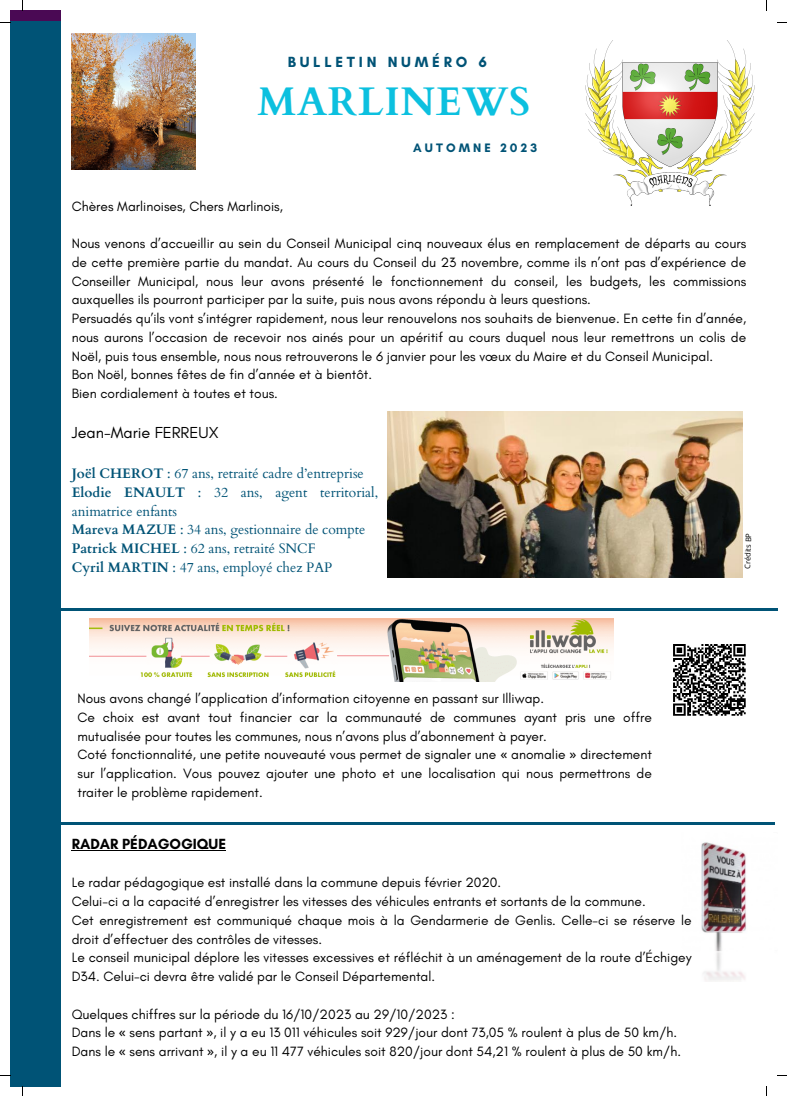
<style>
.page{position:relative;width:787px;height:1096px;background:#fff}
.page>*{position:absolute;margin:0;border:0;box-sizing:border-box;transform-origin:0 0}
.t1{font:700 40px "Cardo";letter-spacing:.02em;color:#0cc0df}
.t2{font:16.25px "Glacial Indifference";color:#000}
.t3{font:700 15px "Glacial Indifference";color:#000}
.t4{font:700 15px "Glacial Indifference";letter-spacing:.25em;color:#005376}
.t5{font:13.75px/18.8px "Glacial Indifference";color:#000;text-align:justify}
.t6{font:13.75px/18.8px "Cardo";color:#005376}
.t7{font:700 12.5px "Glacial Indifference";letter-spacing:.25em;color:#005376}
.t8{font:7.5px "Open Sans";color:#000}
.s1{font-weight:700}
.s2{font-family:"Noto Sans"}
</style>
<div class="page">
<div style="left:10px;top:22px;width:51px;height:1064px;background:#005376"></div>
<hr style="left:31px;top:822px;width:744px;height:2px;background:#005376">
<img style="left:90px;top:618px;width:523px;height:63px">
<img style="left:673px;top:644px;width:73px;height:72px">
<hr style="left:41px;top:608px;width:736px;height:2px;background:#005376">
<img style="left:387px;top:412px;width:356px;height:165px">
<img style="left:585px;top:41px;width:169px;height:164px">
<img style="left:71px;top:34px;width:124px;height:136px">
<img style="left:701px;top:842px;width:45px;height:139px">
<hr style="left:72px;top:849px;width:154px;height:1px;background:#000">
<p class="t4" style="left:288px;top:53px;width:201px">BULLETIN NUMÉRO 6</p>
<p class="t1" style="left:257px;top:76px;width:274px">MARLINEWS</p>
<p class="t7" style="left:413px;top:140px;width:126px">AUTOMNE 2023</p>
<p class="t5" style="left:72px;top:196px;width:213px">Chères Marlinoises, Chers Marlinois,</p>
<p class="t5" style="left:72px;top:234px;width:676px">Nous venons d’accueillir au sein du Conseil Municipal cinq nouveaux élus en remplacement de départs au cours de cette première partie du mandat. Au cours du Conseil du 23 novembre, comme ils n’ont pas d’expérience de Conseiller Municipal, nous leur avons présenté le fonctionnement du conseil, les budgets, les commissions auxquelles ils pourront participer par la suite, puis nous avons répondu à leurs questions.</p>
<p class="t5" style="left:72px;top:309px;width:676px">Persuadés qu’ils vont s’intégrer rapidement, nous leur renouvelons nos souhaits de bienvenue. En cette fin d’année, nous aurons l’occasion de recevoir nos ainés pour un apéritif au cours duquel nous leur remettrons un colis de Noël, puis tous ensemble, nous nous retrouverons le 6 janvier pour les vœux du Maire et du Conseil Municipal.</p>
<p class="t5" style="left:72px;top:365px;width:302px">Bon Noël, bonnes fêtes de fin d’année et à bientôt.</p>
<p class="t5" style="left:72px;top:384px;width:208px">Bien cordialement à toutes et tous.</p>
<p class="t2" style="left:72px;top:422px;width:148px">Jean-Marie FERREUX</p>
<p class="t6" style="left:72px;top:464px;width:294px"><span class="s1">Joël CHEROT</span> : 67 ans, retraité cadre d’entreprise</p>
<p class="t6" style="left:72px;top:483px;width:308px"><span class="s1">Elodie ENAULT</span> : 32 ans, agent territorial, animatrice enfants</p>
<p class="t6" style="left:72px;top:520px;width:295px"><span class="s1">Mareva MAZUE</span> : 34 ans, gestionnaire de compte</p>
<p class="t6" style="left:72px;top:539px;width:245px"><span class="s1">Patrick MICHEL</span> : 62 ans, retraité SNCF</p>
<p class="t6" style="left:72px;top:558px;width:262px"><span class="s1">Cyril MARTIN</span> : 47 ans, employé chez PAP</p>
<p class="t5" style="left:77px;top:688px;width:468px">Nous avons changé l’application d’information citoyenne en passant sur Illiwap.</p>
<p class="t5" style="left:77px;top:707px;width:576px">Ce choix est avant tout financier car la communauté de communes ayant pris une offre mutualisée pour toutes les communes, nous n’avons plus d’abonnement à payer.</p>
<p class="t5" style="left:77px;top:745px;width:576px">Coté fonctionnalité, une petite nouveauté vous permet de signaler une <span class="s2">«</span> anomalie <span class="s2">»</span> directement sur l’application. Vous pouvez ajouter une photo et une localisation qui nous permettrons de traiter le problème rapidement.</p>
<p class="t3" style="left:72px;top:834px;width:156px">RADAR PÉDAGOGIQUE</p>
<p class="t5" style="left:72px;top:873px;width:431px">Le radar pédagogique est installé dans la commune depuis février 2020.</p>
<p class="t5" style="left:72px;top:891px;width:575px">Celui-ci a la capacité d’enregistrer les vitesses des véhicules entrants et sortants de la commune.</p>
<p class="t5" style="left:72px;top:910px;width:621px">Cet enregistrement est communiqué chaque mois à la Gendarmerie de Genlis. Celle-ci se réserve le droit d’effectuer des contrôles de vitesses.</p>
<p class="t5" style="left:72px;top:948px;width:621px">Le conseil municipal déplore les vitesses excessives et réfléchit à un aménagement de la route d’Échigey<br>D34. Celui-ci devra être validé par le Conseil Départemental.</p>
<p class="t5" style="left:72px;top:1004px;width:384px">Quelques chiffres sur la période du 16/10/2023 au 29/10/2023 :</p>
<p class="t5" style="left:72px;top:1023px;width:607px">Dans le <span class="s2">«</span> sens partant <span class="s2">»</span>, il y a eu 13 011 véhicules soit 929/jour dont 73,05 % roulent à plus de 50 km/h.</p>
<p class="t5" style="left:72px;top:1041px;width:611px">Dans le <span class="s2">«</span> sens arrivant <span class="s2">»</span>, il y a eu 11 477 véhicules soit 820/jour dont 54,21 % roulent à plus de 50 km/h.</p>
<p class="t8" style="left:742px;top:568px;width:38px;rotate:-88deg">Crédits BP</p>
</div>
